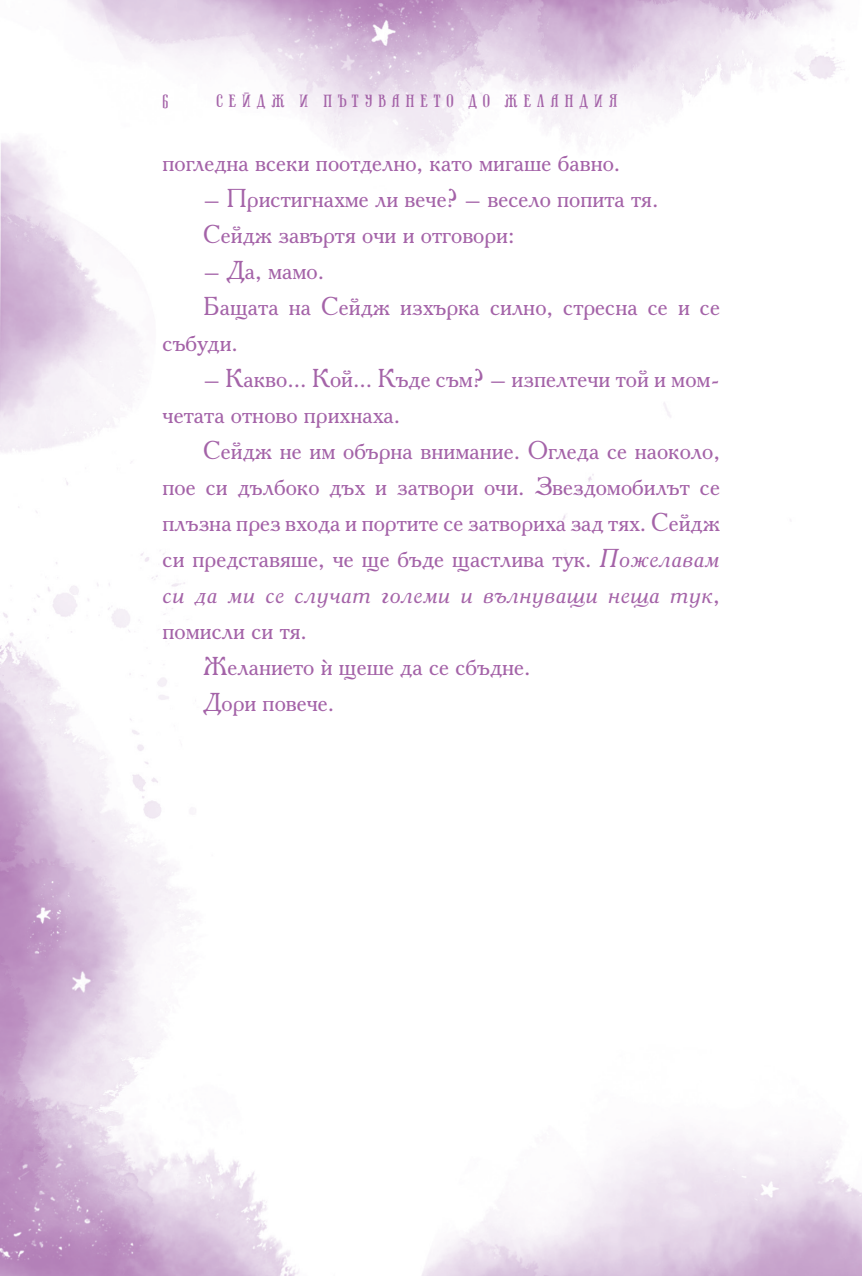
<style>
.page{position:relative;width:862px;height:1276px;background:#fff}
.page>*{position:absolute;margin:0;border:0;box-sizing:border-box;transform-origin:0 0}
.t1{font:25.88px/36px "Academy";color:#a463a8}
.t2{font:italic 25.88px "Academy";color:#a463a8}
.t3{font:18px "d Phaeton";letter-spacing:.31em;color:#a463a8}
.t4{font:18px "Verve Std";color:#a463a8}
.s1{font-style:italic}
.s2{font-style:normal}
</style>
<div class="page">
<img style="left:0;top:0;width:861px;height:1276px">
<p class="t4" style="left:162px;top:91px;width:7px">6</p>
<p class="t3" style="left:216px;top:90px;width:402px">СЕЙДЖ И ПЪТУВАНЕТО ДО ЖЕЛАНДИЯ</p>
<p class="t1" style="left:162px;top:144px;width:459px">погледна всеки поотделно, като мигаше бавно.</p>
<p class="t1" style="left:203px;top:180px;width:456px">– Пристигнахме ли вече? – весело попита тя.<br>Сейдж завъртя очи и отговори:</p>
<p class="t1" style="left:203px;top:252px;width:122px">– Да, мамо.</p>
<p class="t1" style="left:203px;top:288px;width:518px">Бащата на Сейдж изхърка силно, стресна се и се</p>
<p class="t1" style="left:162px;top:324px;width:77px">събуди.</p>
<p class="t1" style="left:162px;top:360px;width:558px;text-indent:40px">– Какво... Кой... Къде съм? – изпелтечи той и мом&shy;четата отново прихнаха.</p>
<p class="t1" style="left:203px;top:432px;width:518px">Сейдж не им обърна внимание. Огледа се наоколо,</p>
<p class="t1" style="left:162px;top:468px;width:558px">пое си дълбоко дъх и затвори очи. Звездомобилът се</p>
<p class="t1" style="left:162px;top:504px;width:558px">плъзна през входа и портите се затвориха зад тях. Сейдж</p>
<p class="t1" style="left:162px;top:540px;width:558px">си представяше, че ще бъде щастлива тук. <span class="s1">Пожелавам</span></p>
<p class="t2" style="left:162px;top:579px;width:558px">си да ми се случат големи и вълнуващи неща тук<span class="s2">,</span></p>
<p class="t1" style="left:162px;top:612px;width:146px">помисли си тя.</p>
<p class="t1" style="left:203px;top:648px;width:329px">Желанието э щеше да се сбъдне.</p>
<p class="t1" style="left:203px;top:684px;width:133px">Дори повече.</p>
</div>
